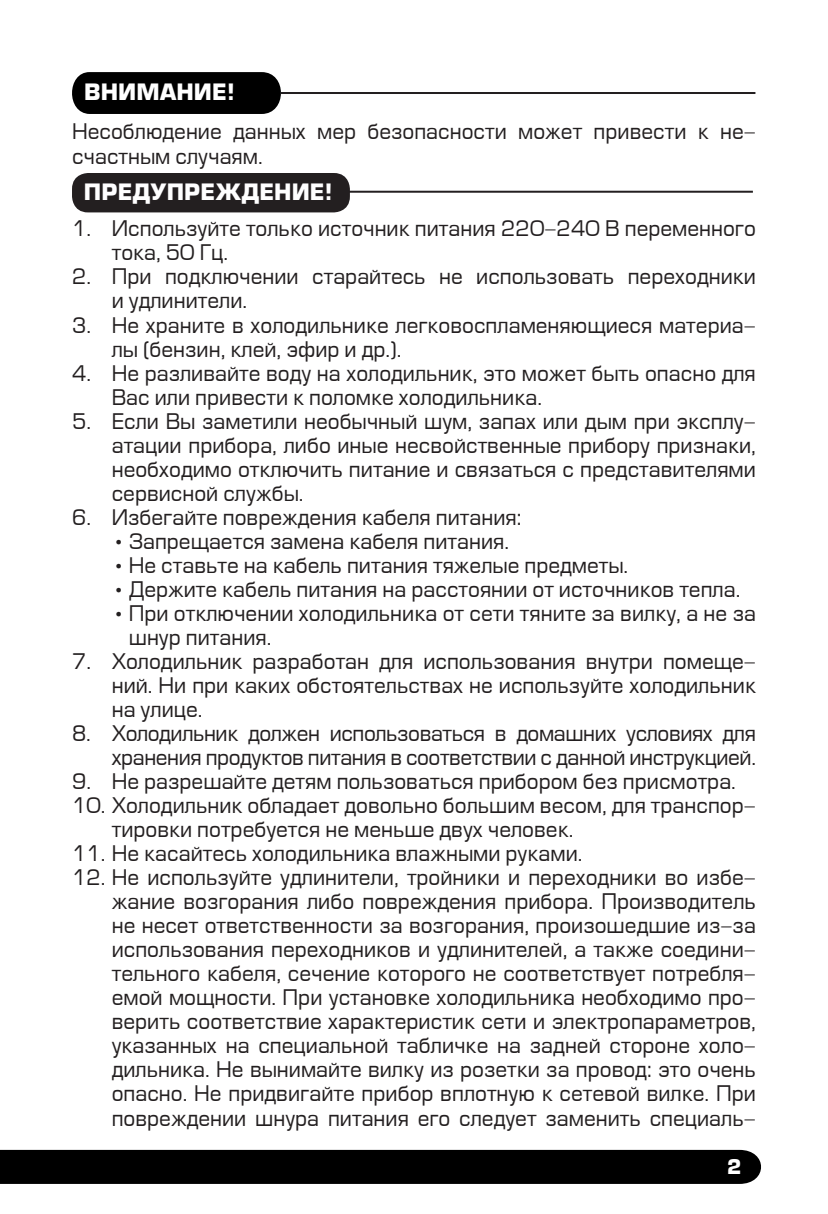
<style>
.page{position:relative;width:828px;height:1214px;background:#fff}
.page>*{position:absolute;margin:0;border:0;box-sizing:border-box;transform-origin:0 0}
.t1{font:700 22px "Europe";color:#fff}
.t2{font:21px/24px "Europe";color:#231f20}
.t3{font:21px/24px "Europe";letter-spacing:-.02em;color:#231f20;text-align:right}
.t4{font:700 20px "Europe";color:#fff}
</style>
<div class="page">
<div style="left:0;top:1149px;width:761px;height:34px;background:#000"></div>
<div style="left:72px;top:72px;width:209px;height:42px;background:#000"></div>
<hr style="left:281px;top:92px;width:474px;height:2px;background:#231f20">
<div style="left:72px;top:173px;width:278px;height:39px;background:#231f20;border-radius:16px"></div>
<hr style="left:278px;top:191px;width:475px;height:2px;background:#231f20">
<p class="t1" style="left:84px;top:78px;width:152px">ВНИМАНИЕ!</p>
<p class="t2" style="left:72px;top:120px;width:685px;line-height:25.2px">Несоблюдение данных мер безопасности может привести к не&shy;счастным случаям.</p>
<p class="t1" style="left:84px;top:178px;width:250px">ПРЕДУПРЕЖДЕНИЕ!</p>
<p class="t2" style="left:112px;top:217px;width:646px;text-indent:-40px">1. Используйте только источник питания 220-240 В переменного тока, 50 Гц.</p>
<p class="t2" style="left:112px;top:265px;width:646px;text-indent:-40px">2. При подключении старайтесь не использовать переходники и удлинители.</p>
<p class="t2" style="left:112px;top:313px;width:646px;text-indent:-40px">3. Не храните в холодильнике легковоспламеняющиеся материа&shy;лы (бензин, клей, эфир и др.).</p>
<p class="t2" style="left:112px;top:361px;width:645px;text-indent:-40px">4. Не разливайте воду на холодильник, это может быть опасно для<br>Вас или привести к поломке холодильника.</p>
<p class="t2" style="left:112px;top:409px;width:646px;text-align:justify;text-indent:-40px">5. Если Вы заметили необычный шум, запах или дым при эксплу&shy;атации прибора, либо иные несвойственные прибору признаки, необходимо отключить питание и связаться с представителями сервисной службы.</p>
<p class="t2" style="left:72px;top:505px;width:451px">6. Избегайте повреждения кабеля питания:</p>
<p class="t2" style="left:112px;top:529px;width:399px">•Запрещается замена кабеля питания.</p>
<p class="t2" style="left:112px;top:553px;width:518px">•Не ставьте на кабель питания тяжелые предметы.</p>
<p class="t2" style="left:112px;top:577px;width:630px">•Держите кабель питания на расстоянии от источников тепла.</p>
<p class="t2" style="left:129px;top:601px;width:629px;text-indent:-17px">•При отключении холодильника от сети тяните за вилку, а не за шнур питания.</p>
<p class="t2" style="left:112px;top:649px;width:646px;text-align:justify;text-indent:-40px">7. Холодильник разработан для использования внутри помеще&shy;ний. Ни при каких обстоятельствах не используйте холодильник на улице.</p>
<p class="t3" style="left:72px;top:721px;width:685px">8. Холодильник должен использоваться в домашних условиях для хранения продуктов питания в соответствии с данной инструкцией.</p>
<p class="t2" style="left:72px;top:769px;width:665px">9. Не разрешайте детям пользоваться прибором без присмотра.</p>
<p class="t2" style="left:112px;top:793px;width:646px;text-indent:-40px">10. Холодильник обладает довольно большим весом, для транспор&shy;тировки потребуется не меньше двух человек.</p>
<p class="t2" style="left:72px;top:841px;width:512px">11. Не касайтесь холодильника влажными руками.</p>
<p class="t2" style="left:112px;top:865px;width:646px;text-align:justify;text-indent:-40px">12. Не используйте удлинители, тройники и переходники во избе&shy;жание возгорания либо повреждения прибора. Производитель не несет ответственности за возгорания, произошедшие из-за использования переходников и удлинителей, а также соедини&shy;тельного кабеля, сечение которого не соответствует потребля&shy;емой мощности. При установке холодильника необходимо про&shy;верить соответствие характеристик сети и электропараметров, указанных на специальной табличке на задней стороне холо&shy;дильника. Не вынимайте вилку из розетки за провод: это очень опасно. Не придвигайте прибор вплотную к сетевой вилке. При повреждении шнура питания его следует заменить специаль-</p>
<p class="t4" style="left:727px;top:1154px;width:16px">2</p>
</div>
